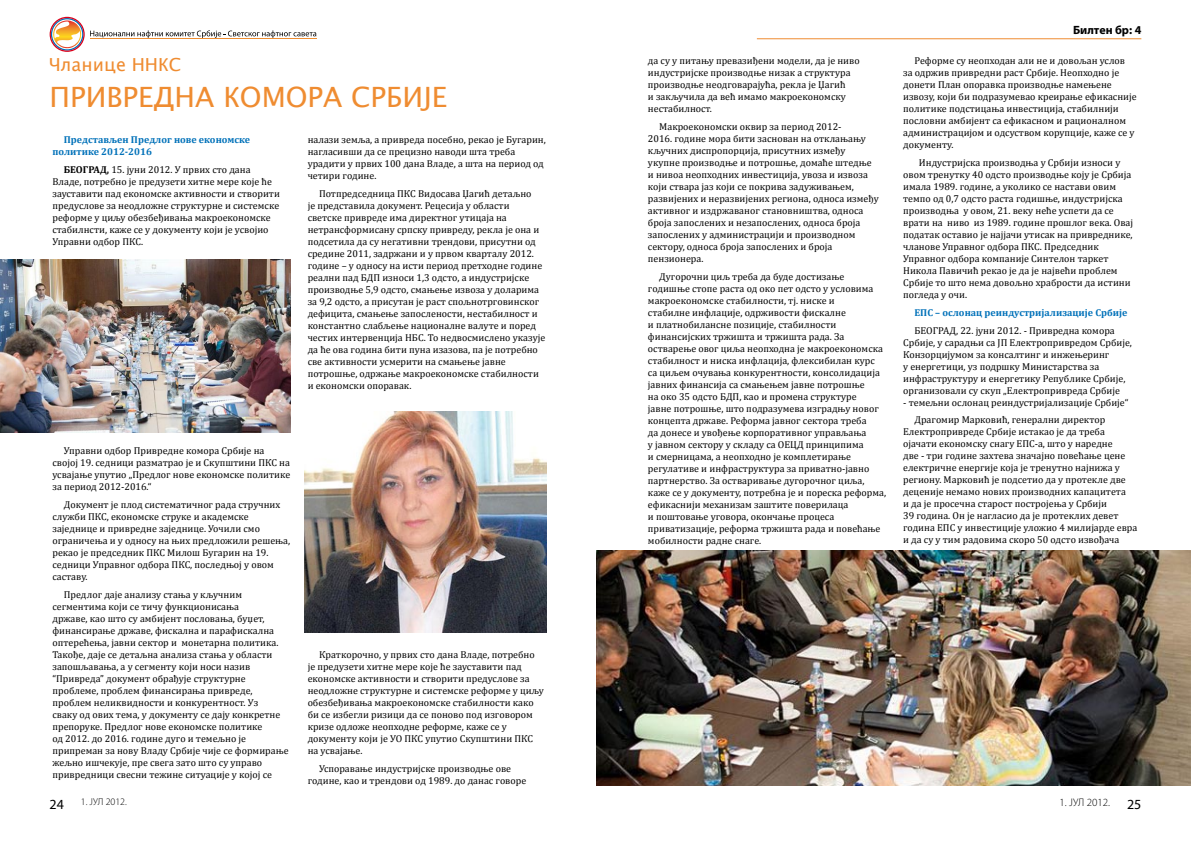
<style>
.page{position:relative;width:1191px;height:842px;background:#fff}
.page>*{position:absolute;margin:0;border:0;box-sizing:border-box;transform-origin:0 0}
.t1{font:28px "Lucida Sans Unicode";color:#ef8c31}
.t2{font:18px "Lucida Sans Unicode";color:#ef8c31}
.t3{font:14px "Myriad Pro";color:#000}
.t4{font:700 12px "Myriad Pro";color:#000}
.t5{font:300 11px "Myriad Pro";color:#000}
.t6{font:10px/12px "Cambria";color:#000}
.t7{font:700 10px/12px "Cambria";color:#0071b9}
.t8{font:300 10px "Myriad Pro";color:#000}
.s1{font-weight:700}
.s2{font-weight:400;font-size:14px}
</style>
<div class="page">
<svg style="left:50px;top:17px;width:266px;height:35px"></svg>
<hr style="left:90px;top:39px;width:227px;height:1px;background:#ef8d30">
<hr style="left:757px;top:39px;width:384px;height:1px;background:#ef8c31">
<img style="left:0;top:259px;width:291px;height:174px">
<img style="left:305px;top:411px;width:241px;height:221px">
<img style="left:597px;top:551px;width:594px;height:234px">
<h2 class="t2" style="left:50px;top:50px;width:133px">Чланице ННКС</h2>
<h1 class="t1" style="left:50px;top:75px;width:399px">ПРИВРЕДНА КОМОРА СРБИЈЕ</h1>
<p class="t7" style="left:52px;top:133px;width:199px;text-indent:11px">Представљен Предлог нове економске политике 2012-2016</p>
<p class="t6" style="left:52px;top:163px;width:229px;text-indent:11px"><span class="s1">БЕОГРАД,</span> 15. јуни 2012. У првих сто дана Владе, потребно је предузети хитне мере које ће зауставити пад економске активности и створити предуслове за неодложне структурне и системске реформе у циљу обезбеђивања макроекономске стабилнсти, каже се у документу који је усвојио Управни одбор ПКС.</p>
<p class="t6" style="left:308px;top:134px;width:240px">налази земља, а привреда посебно, рекао је Бугарин, нагласивши да се прецизно наводи шта треба урадити у првих 100 дана Владе, а шта на период од четири године.</p>
<p class="t6" style="left:308px;top:187px;width:239px;text-indent:11px">Потпредседница ПКС Видосава Џагић детаљно<br>је представила документ. Рецесија у области светске привреде има директног утицаја на нетрансформисану српску привреду, рекла је она и подсетила да су негативни трендови, присутни од средине 2011, задржани и у првом кварталу 2012. године – у односу на исти период претходне године реални пад БДП износи 1,3 одсто, а индустријске производње 5,9 одсто, смањење извоза у доларима за 9,2 одсто, а присутан је раст спољнотрговинског дефицита, смањење запослености, нестабилност и константно слабљење националне валуте и поред честих интервенција НБС. То недвосмислено указује да ће ова година бити пуна изазова, па је потребно све активности усмерити на смањење јавне потрошње, одржање макроекономске стабилности и економски опоравак.</p>
<p class="t6" style="left:52px;top:445px;width:239px;text-indent:11px">Управни одбор Привредне комора Србије на својој 19. седници разматрао је и Скупштини ПКС на усвајање упутио „Предлог нове економске политике за период 2012-2016.“</p>
<p class="t6" style="left:52px;top:499px;width:239px;text-indent:11px">Документ је плод систематичног рада стручних служби ПКС, економске струке и академске заједнице и привредне заједнице. Уочили смо ограничења и у односу на њих предложили решења, рекао је председник ПКС Милош Бугарин на 19. седници Управног одбора ПКС, последњој у овом саставу.</p>
<p class="t6" style="left:52px;top:588px;width:238px;text-indent:11px">Предлог даје анализу стања у кључним сегментима који се тичу функционисања<br>државе, као што су амбијент пословања, буџет, финансирање државе, фискална и парафискална оптерећења, јавни сектор и монетарна политика.<br>Такође, даје се детаљна анализа стања у области запошљавања, а у сегменту који носи назив “Привреда” документ обрађује структурне проблеме, проблем финансирања привреде, проблем неликвидности и конкурентност. Уз<br>сваку од ових тема, у документу се дају конкретне препоруке. Предлог нове економске политике<br>од 2012. до 2016. године дуго и темељно је припреман за нову Владу Србије чије се формирање жељно ишчекује, пре свега зато што су управо привредници свесни тежине ситуације у којој се</p>
<h3 class="t3" style="left:50px;top:795px;width:8px">24</h3>
<p class="t8" style="left:81px;top:796px;width:48px">1. ЈУЛ 2012.</p>
<p class="t6" style="left:308px;top:649px;width:238px;text-indent:11px">Краткорочно, у првих сто дана Владе, потребно је предузети хитне мере које ће зауставити пад економске активности и створити предуслове за неодложне структурне и системске реформе у циљу обезбеђивања макроекономске стабилности како би се избегли ризици да се поново под изговором кризе одложе неопходне реформе, каже се у документу који је УО ПКС упутио Скупштини ПКС на усвајање.</p>
<p class="t6" style="left:308px;top:763px;width:220px;text-align:center">Успоравање индустријске производње ове године, као и трендови од 1989. до данас говоре</p>
<p class="t6" style="left:648px;top:55px;width:213px">да су у питању превазиђени модели, да је ниво индустријске производње низак а структура производње неодговарајућа, рекла је Џагић<br>и закључила да већ имамо макроекономску нестабилност.</p>
<p class="t6" style="left:648px;top:121px;width:232px;text-indent:11px">Макроекономски оквир за период 2012-<br>2016. године мора бити заснован на отклањању кључних диспропорција, присутних између укупне производње и потрошње, домаће штедње и нивоа неопходних инвестиција, увоза и извоза који ствара јаз који се покрива задуживањем, развијених и неразвијених региона, односа између активног и издржаваног становништва, односа броја запослених и незапослених, односа броја запослених у администрацији и производном сектору, односа броја запослених и броја пензионера.</p>
<p class="t6" style="left:648px;top:270px;width:240px;text-indent:11px">Дугорочни циљ треба да буде достизање годишње стопе раста од око пет одсто у условима макроекономске стабилности, тј. ниске и<br>стабилне инфлације, одрживости фискалне<br>и платнобилансне позиције, стабилности финансијских тржишта и тржишта рада. За остварење овог циља неопходна је макроекономска стабилност и ниска инфлација, флексибилан курс са циљем очувања конкурентности, консолидација јавних финансија са смањењем јавне потрошње<br>на око 35 одсто БДП, као и промена структуре<br>јавне потрошње, што подразумева изградњу новог концепта државе. Реформа јавног сектора треба<br>да донесе и увођење корпоративног управљања<br>у јавном сектору у складу са ОЕЦД принципима<br>и смерницама, а неопходно је комплетирање регулативе и инфраструктура за приватно-јавно партнерство. За остваривање дугорочног циља, каже се у документу, потребна је и пореска реформа, ефикаснији механизам заштите поверилаца<br>и поштовање уговора, окончање процеса приватизације, реформа тржишта рада и повећање мобилности радне снаге.</p>
<p class="t4" style="left:1073px;top:22px;width:70px">Билтен бр: 4</p>
<p class="t6" style="left:903px;top:55px;width:235px;text-indent:11px">Реформе су неопходан али не и довољан услов за одржив привредни раст Србије. Неопходно је донети План опоравка производње намењене извозу, који би подразумевао креирање ефикасније политике подстицања инвестиција, стабилнији пословни амбијент са ефикасном и рационалном администрацијом и одсуством корупције, каже се у документу.</p>
<p class="t6" style="left:903px;top:157px;width:231px;text-indent:16px">Индустријска производња у Србији износи у овом тренутку 40 одсто производње коју је Србија имала 1989. године, а уколико се настави овим темпо од 0,7 одсто раста годишње, индустријска производња у овом, 21. веку неће успети да се врати на ниво из 1989. године прошлог века. Овај податак оставио је најјачи утисак на привреднике, чланове Управног одбора ПКС. Председник Управног одбора компаније Синтелон таркет Никола Павичић рекао је да је највећи проблем Србије то што нема довољно храбрости да истини погледа у очи.</p>
<p class="t7" style="left:914px;top:306px;width:214px">ЕПС – ослонац реиндустријализације Србије</p>
<p class="t6" style="left:903px;top:324px;width:230px;text-indent:11px">БЕОГРАД, 22. јуни 2012. - Привредна комора Србије, у сарадњи са ЈП Електропривредом Србије, Конзорцијумом за консалтинг и инжењеринг<br>у енергетици, уз подршку Министарства за инфраструктуру и енергетику Републике Србије, организовали су скуп „Електропривреда Србије</p>
<p class="t6" style="left:914px;top:393px;width:215px;line-height:17.7px;text-indent:-11px">- темељни ослонац реиндустријализације Србије“<br>Драгомир Марковић, генерални директор</p>
<p class="t6" style="left:903px;top:426px;width:236px">Електропривреде Србије истакао је да треба ојачати економску снагу ЕПС-а, што у наредне<br>две - три године захтева значајно повећање цене електричне енергије која је тренутно најнижа у региону. Марковић је подсетио да у протекле две деценије немамо нових производних капацитета<br>и да је просечна старост постројења у Србији<br>39 година. Он је нагласио да је протеклих девет година ЕПС у инвестиције уложио 4 милијарде евра и да су у тим радовима скоро 50 одсто извођача</p>
<p class="t5" style="left:1059px;top:796px;width:75px">1. ЈУЛ 2012. <span class="s2">25</span></p>
</div>
